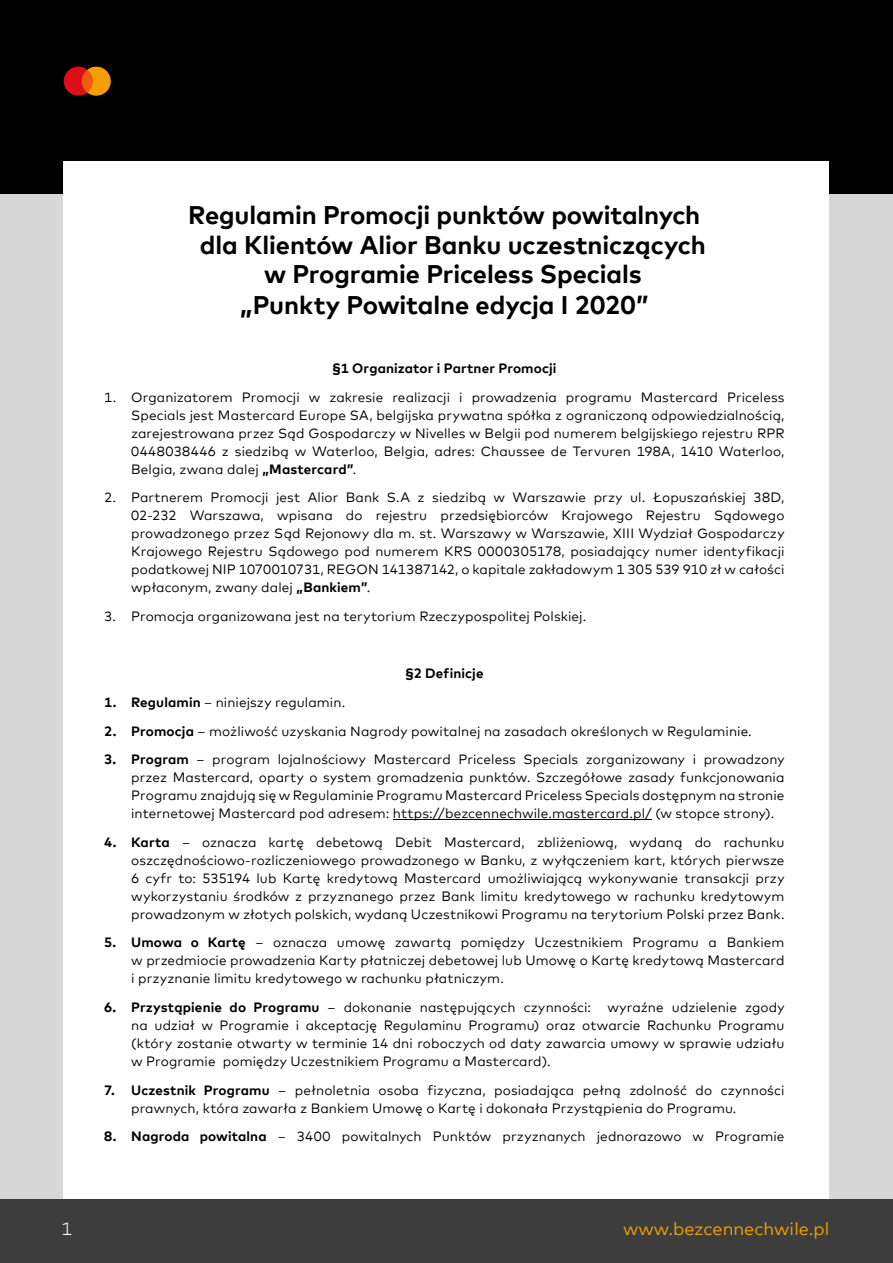
<style>
.page{position:relative;width:893px;height:1263px;background:#fff}
.page>*{position:absolute;margin:0;border:0;box-sizing:border-box;transform-origin:0 0}
.t1{font:700 25.5px/29.8px "Mark Offc For MC";letter-spacing:-.005em;color:#000;text-align:center}
.t2{font:18px "Mark Offc For MC";color:#f69e00}
.t3{font:300 18px "Mark Offc For MC";color:#fff}
.t4{font:13.5px/18px "Mark Offc For MC";letter-spacing:.01em;color:#000;text-align:justify}
.t5{font:700 13.5px "Mark Offc For MC";letter-spacing:.01em;color:#000}
.s1{font-weight:700}
</style>
<div class="page">
<div style="left:0;top:162px;width:893px;height:1037px;background:#d8d7d7"></div>
<div style="left:0;top:0;width:893px;height:193px;background:#000"></div>
<div style="left:64px;top:162px;width:765px;height:1037px;background:#fff"></div>
<div style="left:0;top:1199px;width:893px;height:64px;background:#3d3d3d"></div>
<svg style="left:64px;top:67px;width:47px;height:29px"></svg>
<hr style="left:393px;top:819px;width:259px;height:1px;background:#000">
<h1 class="t1" style="left:188px;top:198px;width:519px">Regulamin Promocji punktów powitalnych dla Klientów Alior Banku uczestniczących w Programie Priceless Specials<br>„Punkty Powitalne edycja I 2020”</h1>
<p class="t5" style="left:332px;top:358px;width:226px">§1 Organizator i Partner Promocji</p>
<p class="t4" style="left:131px;top:387px;width:655px;text-indent:-27px">1. Organizatorem Promocji w zakresie realizacji i prowadzenia programu Mastercard Priceless Specials jest Mastercard Europe SA, belgijska prywatna spółka z ograniczoną odpowiedzialnością, zarejestrowana przez Sąd Gospodarczy w Nivelles w Belgii pod numerem belgijskiego rejestru RPR 0448038446 z siedzibą w Waterloo, Belgia, adres: Chaussee de Tervuren 198A, 1410 Waterloo, Belgia, zwana dalej <span class="s1">„Mastercard”</span>.</p>
<p class="t4" style="left:131px;top:487px;width:655px;text-indent:-27px">2. Partnerem Promocji jest Alior Bank S.A z siedzibą w Warszawie przy ul. Łopuszańskiej 38D, 02-232 Warszawa, wpisana do rejestru przedsiębiorców Krajowego Rejestru Sądowego prowadzonego przez Sąd Rejonowy dla m. st. Warszawy w Warszawie, XIII Wydział Gospodarczy Krajowego Rejestru Sądowego pod numerem KRS 0000305178, posiadający numer identyfikacji podatkowej NIP 1070010731, REGON 141387142, o kapitale zakładowym 1 305 539 910 zł w całości wpłaconym, zwany dalej <span class="s1">„Bankiem”</span>.</p>
<p class="t4" style="left:104px;top:606px;width:484px">3. Promocja organizowana jest na terytorium Rzeczypospolitej Polskiej.</p>
<p class="t5" style="left:405px;top:663px;width:80px">§2 Definicje</p>
<p class="t4" style="left:104px;top:692px;width:243px"><span class="s1">1. Regulamin</span> – niniejszy regulamin.</p>
<p class="t4" style="left:104px;top:721px;width:649px"><span class="s1">2. Promocja</span> – możliwość uzyskania Nagrody powitalnej na zasadach określonych w Regulaminie.</p>
<p class="t4" style="left:131px;top:749px;width:655px;text-indent:-27px"><span class="s1">3. Program</span> – program lojalnościowy Mastercard Priceless Specials zorganizowany i prowadzony przez Mastercard, oparty o system gromadzenia punktów. Szczegółowe zasady funkcjonowania Programu znajdują się w Regulaminie Programu Mastercard Priceless Specials dostępnym na stronie internetowej Mastercard pod adresem: https://bezcennechwile.mastercard.pl/ (w stopce strony).</p>
<p class="t4" style="left:131px;top:832px;width:655px;text-indent:-27px"><span class="s1">4. Karta</span> – oznacza kartę debetową Debit Mastercard, zbliżeniową, wydaną do rachunku oszczędnościowo-rozliczeniowego prowadzonego w Banku, z wyłączeniem kart, których pierwsze 6 cyfr to: 535194 lub Kartę kredytową Mastercard umożliwiającą wykonywanie transakcji przy wykorzystaniu środków z przyznanego przez Bank limitu kredytowego w rachunku kredytowym prowadzonym w złotych polskich, wydaną Uczestnikowi Programu na terytorium Polski przez Bank.</p>
<p class="t4" style="left:131px;top:932px;width:655px;text-indent:-27px"><span class="s1">5. Umowa o Kartę</span> – oznacza umowę zawartą pomiędzy Uczestnikiem Programu a Bankiem w przedmiocie prowadzenia Karty płatniczej debetowej lub Umowę o Kartę kredytową Mastercard i przyznanie limitu kredytowego w rachunku płatniczym.</p>
<p class="t4" style="left:131px;top:997px;width:655px;text-indent:-27px"><span class="s1">6. Przystąpienie do Programu</span> – dokonanie następujących czynności: wyraźne udzielenie zgody na udział w Programie i akceptację Regulaminu Programu) oraz otwarcie Rachunku Programu (który zostanie otwarty w terminie 14 dni roboczych od daty zawarcia umowy w sprawie udziału w Programie pomiędzy Uczestnikiem Programu a Mastercard).</p>
<p class="t4" style="left:131px;top:1080px;width:655px;text-indent:-27px"><span class="s1">7. Uczestnik Programu</span> – pełnoletnia osoba fizyczna, posiadająca pełną zdolność do czynności prawnych, która zawarła z Bankiem Umowę o Kartę i dokonała Przystąpienia do Programu.</p>
<p class="t4" style="left:104px;top:1126px;width:682px"><span class="s1">8. Nagroda powitalna</span> – 3400 powitalnych Punktów przyznanych jednorazowo w Programie</p>
<h2 class="t3" style="left:62px;top:1215px;width:12px">1</h2>
<h2 class="t2" style="left:623px;top:1215px;width:208px">www.bezcennechwile.pl</h2>
</div>
